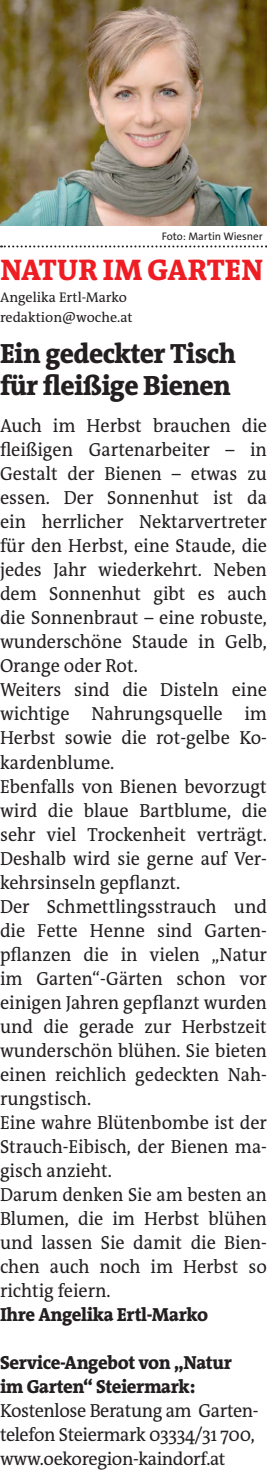
<style>
.page{position:relative;width:267px;height:1475px;background:#fff}
.page>*{position:absolute;margin:0;border:0;box-sizing:border-box;transform-origin:0 0}
.t1{font:800 30px "The RM Antiqua";letter-spacing:-.005em;color:#ee1d23}
.t2{font:800 28px/32px "The RM Antiqua";letter-spacing:-.02em;color:#231f20;scale:.95 1}
.t3{font:19px/24px "The RM Antiqua";color:#231f20;scale:.95 1}
.t4{font:800 19px/24px "The RM Antiqua";letter-spacing:-.02em;color:#231f20;scale:.95 1}
.t5{font:19px/24px "The RM Antiqua";letter-spacing:-.02em;color:#231f20;scale:.95 1}
.t6{font:18.4px "The RM Antiqua";letter-spacing:-.02em;color:#231f20}
.t7{font:14px/20px "The RM Antiqua";color:#231f20}
.t8{font:11px "The Sans Os F";color:#231f20}
</style>
<div class="page">
<svg style="left:1px;top:245px;width:265px;height:2px"></svg>
<img style="left:0;top:0;width:266px;height:225px">
<p class="t8" style="left:161px;top:229px;width:102px">Foto: Martin Wiesner</p>
<h1 class="t1" style="left:1px;top:250px;width:226px">Natur im Garten</h1>
<p class="t7" style="left:0;top:287px;width:134px">Angelika Ertl-Marko redaktion@woche.at</p>
<h2 class="t2" style="left:0;top:338px;width:249px">Ein gedeckter Tisch für fleißige Bienen</h2>
<p class="t3" style="left:0;top:414px;width:282px">Auch im Herbst brauchen die fleißigen Gartenarbeiter – in<br>Gestalt der Bienen – etwas zu essen. Der Sonnenhut ist da ein herrlicher Nektarvertreter für den Herbst, eine Staude, die jedes Jahr wiederkehrt. Neben dem Sonnenhut gibt es auch die Sonnenbraut – eine robuste, wunderschöne Staude in Gelb,<br>Orange oder Rot.<br>Weiters sind die Disteln eine wichtige Nahrungsquelle im<br>Herbst sowie die rot-gelbe Ko&shy;kardenblume.<br>Ebenfalls von Bienen bevorzugt wird die blaue Bartblume, die sehr viel Trockenheit verträgt.<br>Deshalb wird sie gerne auf Ver&shy;kehrsinseln gepflanzt.<br>Der Schmettlingsstrauch und die Fette Henne sind Garten&shy;pflanzen die in vielen „Natur im Garten“-Gärten schon vor einigen Jahren gepflanzt wurden und die gerade zur Herbstzeit wunderschön blühen. Sie bieten einen reichlich gedeckten Nah&shy;rungstisch.<br>Eine wahre Blütenbombe ist der<br>Strauch-Eibisch, der Bienen ma&shy;gisch anzieht.<br>Darum denken Sie am besten an<br>Blumen, die im Herbst blühen und lassen Sie damit die Bien&shy;chen auch noch im Herbst so richtig feiern.</p>
<p class="t4" style="left:0;top:1302px;width:220px">Ihre Angelika Ertl-Marko</p>
<p class="t4" style="left:0;top:1350px;width:245px">Service-Angebot von „Natur im Garten“ Steiermark:</p>
<p class="t5" style="left:0;top:1398px;width:273px">Kostenlose Beratung am Garten&shy;telefon Steiermark 03334/31 700,</p>
<p class="t6" style="left:0;top:1446px;width:227px">www.oekoregion-kaindorf.at</p>
</div>
